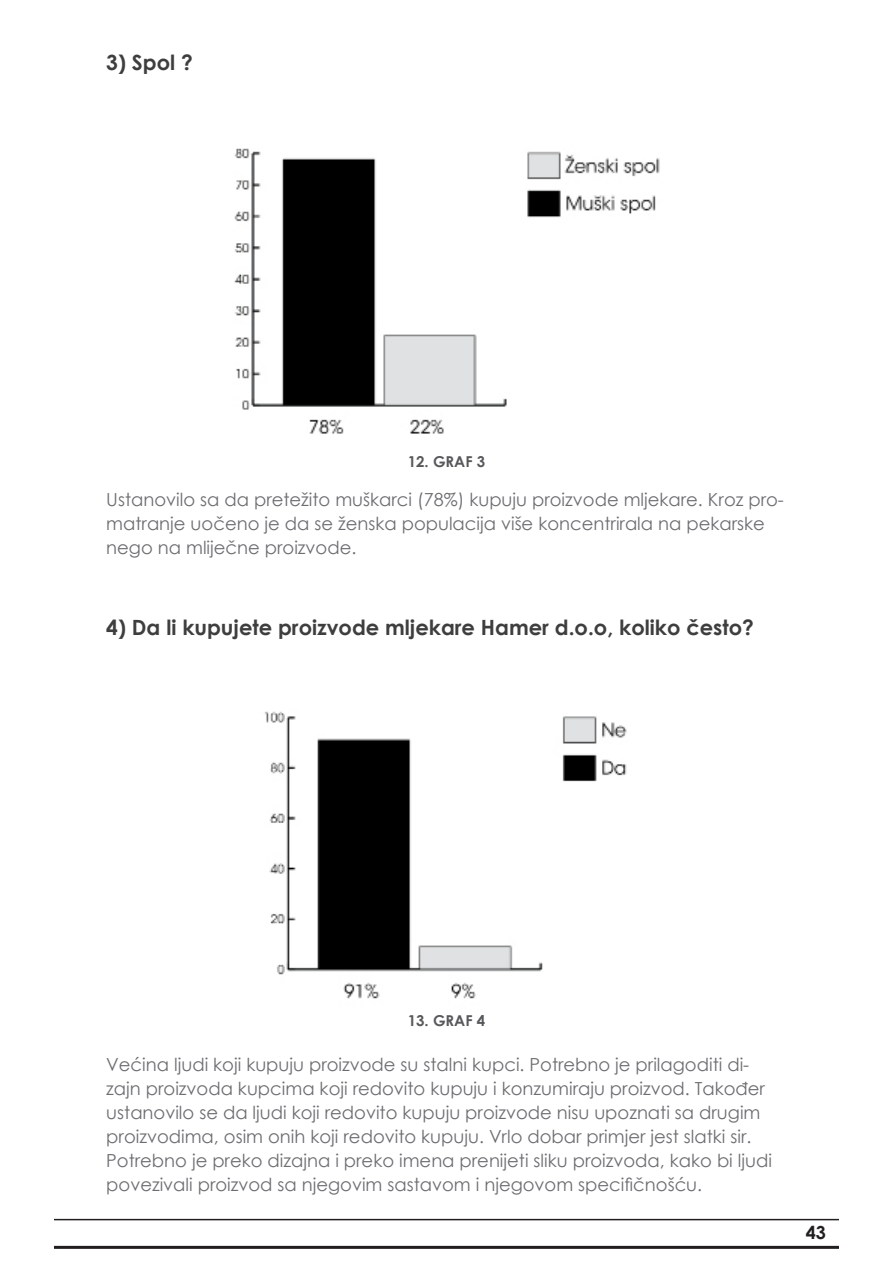
<style>
.page{position:relative;width:893px;height:1263px;background:#fff}
.page>*{position:absolute;margin:0;border:0;box-sizing:border-box;transform-origin:0 0}
.istaknuto{font:700 21px "Century Gothic";color:#3e3e3f}
.Tekst{font:18px/24px "Century Gothic";color:#6c6d70}
.t1{font:700 18px "Century Gothic";color:#231f20}
.Slike{font:700 15px "Century Gothic";color:#57585a}
</style>
<div class="page">
<hr style="left:54px;top:1219px;width:785px;height:1px;background:#231f20">
<hr style="left:54px;top:1246px;width:785px;height:3px;background:#231f20">
<img style="left:234px;top:148px;width:426px;height:286px">
<img style="left:264px;top:711px;width:363px;height:288px">
<p class="istaknuto" style="left:106px;top:46px;width:88px">3) Spol ?</p>
<p class="Slike" style="left:408px;top:450px;width:79px">12. GRAF 3</p>
<p class="Tekst" style="left:106px;top:487px;width:679px">Ustanovilo sa da pretežito muškarci (78%) kupuju proizvode mljekare. Kroz pro&shy;matranje uočeno je da se ženska populacija više koncentrirala na pekarske nego na mliječne proizvode.</p>
<p class="istaknuto" style="left:106px;top:611px;width:649px">4) Da li kupujete proizvode mljekare Hamer d.o.o, koliko često?</p>
<p class="Slike" style="left:408px;top:1009px;width:79px">13. GRAF 4</p>
<p class="Tekst" style="left:106px;top:1052px;width:667px">Većina ljudi koji kupuju proizvode su stalni kupci. Potrebno je prilagoditi di&shy;zajn proizvoda kupcima koji redovito kupuju i konzumiraju proizvod. Također ustanovilo se da ljudi koji redovito kupuju proizvode nisu upoznati sa drugim proizvodima, osim onih koji redovito kupuju. Vrlo dobar primjer jest slatki sir.<br>Potrebno je preko dizajna i preko imena prenijeti sliku proizvoda, kako bi ljudi povezivali proizvod sa njegovim sastavom i njegovom specifičnošću.</p>
<p class="t1" style="left:806px;top:1219px;width:22px">43</p>
</div>
